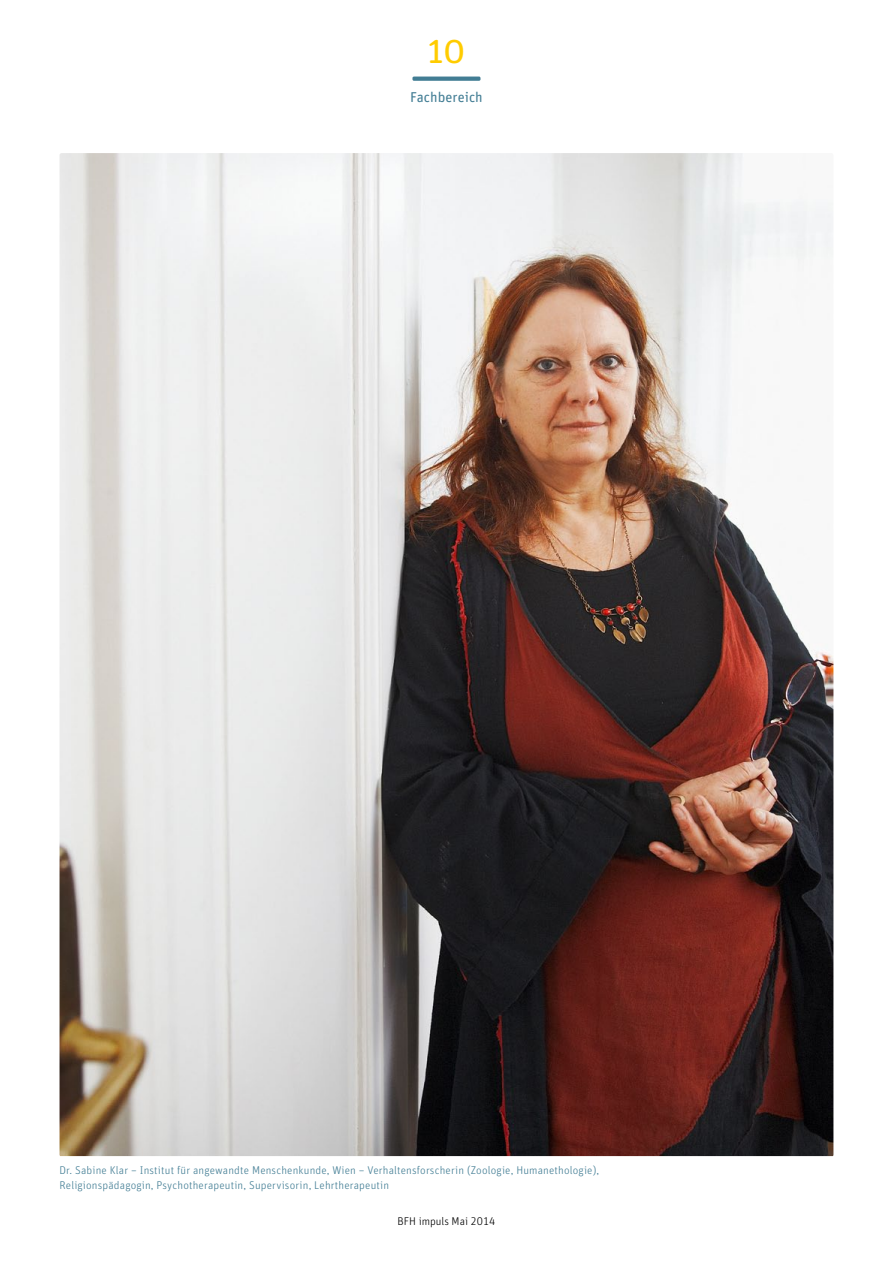
<style>
.page{position:relative;width:893px;height:1263px;background:#fff}
.page>*{position:absolute;margin:0;border:0;box-sizing:border-box;transform-origin:0 0}
.t1{font:36px "Unit Rounded Pro";color:#fc0}
.t2{font:14.25px "Unit Rounded Pro";color:#427d94}
.t3{font:300 11.25px/15px "Unit Rounded Pro";letter-spacing:.015em;color:#427d94}
.t4{font:300 11.25px "Unit Rounded Pro";color:#000}
</style>
<div class="page">
<svg style="left:412px;top:77px;width:68px;height:4px"></svg>
<img style="left:60px;top:153px;width:773px;height:1003px">
<h1 class="t1" style="left:428px;top:25px;width:39px">10</h1>
<p class="t2" style="left:410px;top:87px;width:74px">Fachbereich</p>
<p class="t3" style="left:60px;top:1162px;width:541px">Dr. Sabine Klar – Institut für angewandte Menschenkunde, Wien – Verhaltensforscherin (Zoologie, Humanethologie),<br>Religionspädagogin, Psychotherapeutin, Supervisorin, Lehrtherapeutin</p>
<p class="t4" style="left:398px;top:1213px;width:99px">BFH impuls Mai 2014</p>
</div>
